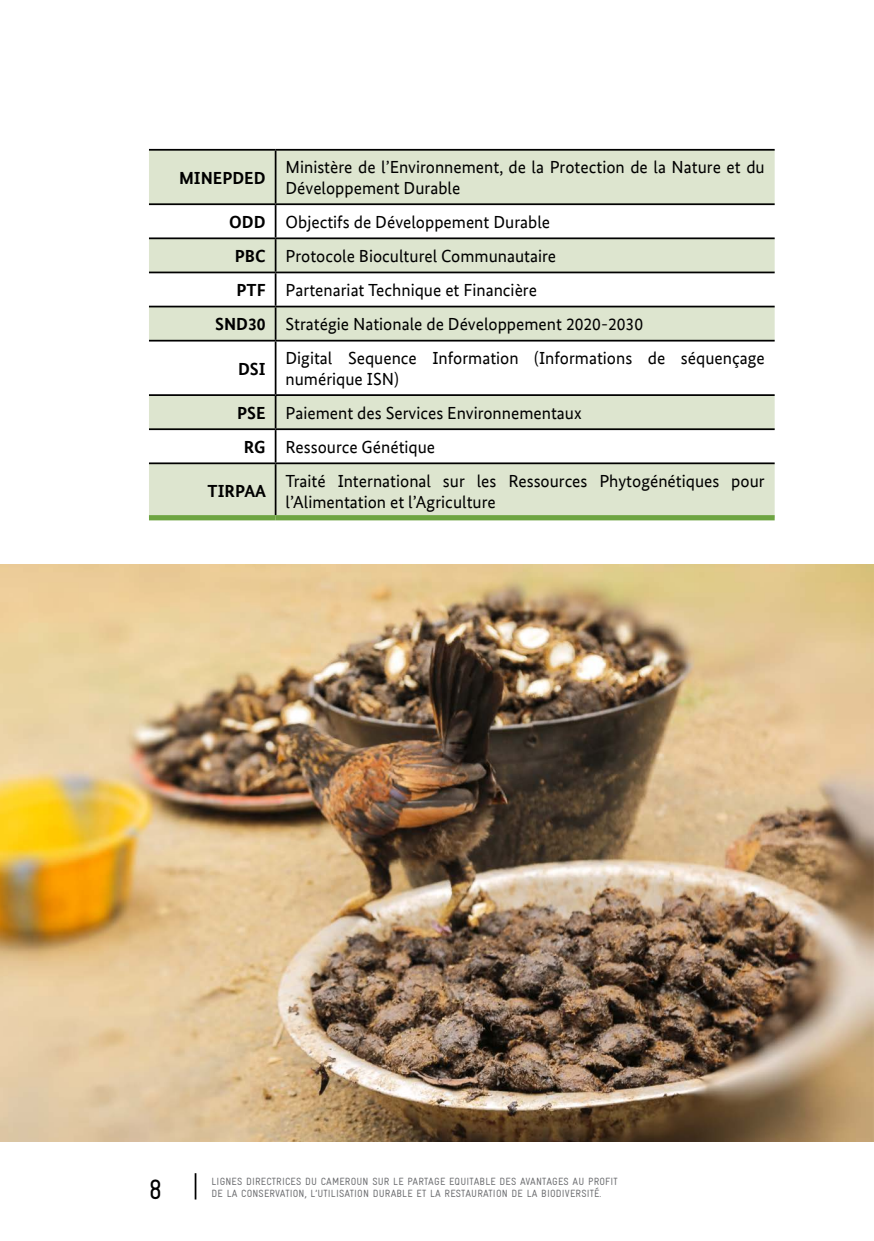
<style>
.page{position:relative;width:874px;height:1241px;background:#fff}
.page>*{position:absolute;margin:0;border:0;box-sizing:border-box;transform-origin:0 0}
.t1{font:condensed 28px "Gravur";color:#000}
.t2{font:17.5px/21px "Bundes Sans Office";color:#000}
.t3{font:700 17.5px "Bundes Sans Office";color:#000}
.t4{font:condensed 10.5px/12.6px "Gravur";letter-spacing:.015em;color:#6d6e71}
.s1{font-weight:700}
</style>
<div class="page">
<img style="left:0;top:564px;width:873px;height:577px">
<hr style="left:194px;top:1172px;width:2px;height:27px;background:#000">
<svg style="left:149px;top:151px;width:625px;height:364px;fill:#dde5cf"></svg>
<hr style="left:149px;top:149px;width:126px;height:2px;background:#000">
<hr style="left:275px;top:149px;width:499px;height:2px;background:#000">
<hr style="left:274px;top:151px;width:2px;height:52px;background:#000">
<hr style="left:149px;top:203px;width:126px;height:2px;background:#000">
<hr style="left:275px;top:203px;width:499px;height:2px;background:#000">
<hr style="left:274px;top:205px;width:2px;height:32px;background:#000">
<hr style="left:149px;top:237px;width:126px;height:2px;background:#000">
<hr style="left:275px;top:237px;width:499px;height:2px;background:#000">
<hr style="left:274px;top:239px;width:2px;height:32px;background:#000">
<hr style="left:149px;top:271px;width:126px;height:2px;background:#000">
<hr style="left:275px;top:271px;width:499px;height:2px;background:#000">
<hr style="left:274px;top:273px;width:2px;height:32px;background:#000">
<hr style="left:149px;top:305px;width:126px;height:2px;background:#000">
<hr style="left:275px;top:305px;width:499px;height:2px;background:#000">
<hr style="left:274px;top:307px;width:2px;height:33px;background:#000">
<hr style="left:149px;top:340px;width:126px;height:1px;background:#000">
<hr style="left:275px;top:340px;width:499px;height:1px;background:#000">
<hr style="left:274px;top:341px;width:2px;height:53px;background:#000">
<hr style="left:149px;top:394px;width:126px;height:2px;background:#000">
<hr style="left:275px;top:394px;width:499px;height:2px;background:#000">
<hr style="left:274px;top:396px;width:2px;height:32px;background:#000">
<hr style="left:149px;top:428px;width:126px;height:2px;background:#000">
<hr style="left:275px;top:428px;width:499px;height:2px;background:#000">
<hr style="left:274px;top:430px;width:2px;height:32px;background:#000">
<hr style="left:149px;top:462px;width:126px;height:2px;background:#000">
<hr style="left:275px;top:462px;width:499px;height:2px;background:#000">
<hr style="left:274px;top:464px;width:2px;height:51px;background:#000">
<div style="left:149px;top:515px;width:126px;height:5px;background:#6da441"></div>
<div style="left:275px;top:515px;width:499px;height:5px;background:#6da441"></div>
<p class="t3" style="left:179px;top:167px;width:88px">MINEPDED</p>
<p class="t2" style="left:285px;top:157px;width:480px">Ministère de l’Environnement, de la Protection de la Nature et du<br>Développement Durable</p>
<p class="t2" style="left:229px;top:211px;width:322px"><span class="s1">ODD</span> Objectifs de Développement Durable</p>
<p class="t2" style="left:235px;top:246px;width:322px"><span class="s1">PBC</span> Protocole Bioculturel Communautaire</p>
<p class="t2" style="left:236px;top:280px;width:302px"><span class="s1">PTF</span> Partenariat Technique et Financière</p>
<p class="t2" style="left:215px;top:314px;width:429px"><span class="s1">SND30</span> Stratégie Nationale de Développement 2020-2030</p>
<p class="t3" style="left:238px;top:358px;width:29px">DSI</p>
<p class="t2" style="left:285px;top:347px;width:480px">Digital Sequence Information (Informations de séquençage numérique ISN)</p>
<p class="t2" style="left:244px;top:396px;width:339px;line-height:34.1px;text-indent:-7px"><span class="s1">PSE</span> Paiement des Services Environnementaux<br><span class="s1">RG</span> Ressource Génétique</p>
<p class="t3" style="left:207px;top:481px;width:60px">TIRPAA</p>
<p class="t2" style="left:285px;top:470px;width:480px">Traité International sur les Ressources Phytogénétiques pour l’Alimentation et l’Agriculture</p>
<h1 class="t1" style="left:149px;top:1173px;width:15px">8</h1>
<p class="t4" style="left:211px;top:1174px;width:407px">LIGNES DIRECTRICES DU CAMEROUN SUR LE PARTAGE EQUITABLE DES AVANTAGES AU PROFIT<br>DE LA CONSERVATION, L’UTILISATION DURABLE ET LA RESTAURATION DE LA BIODIVERSITÉ.</p>
</div>
